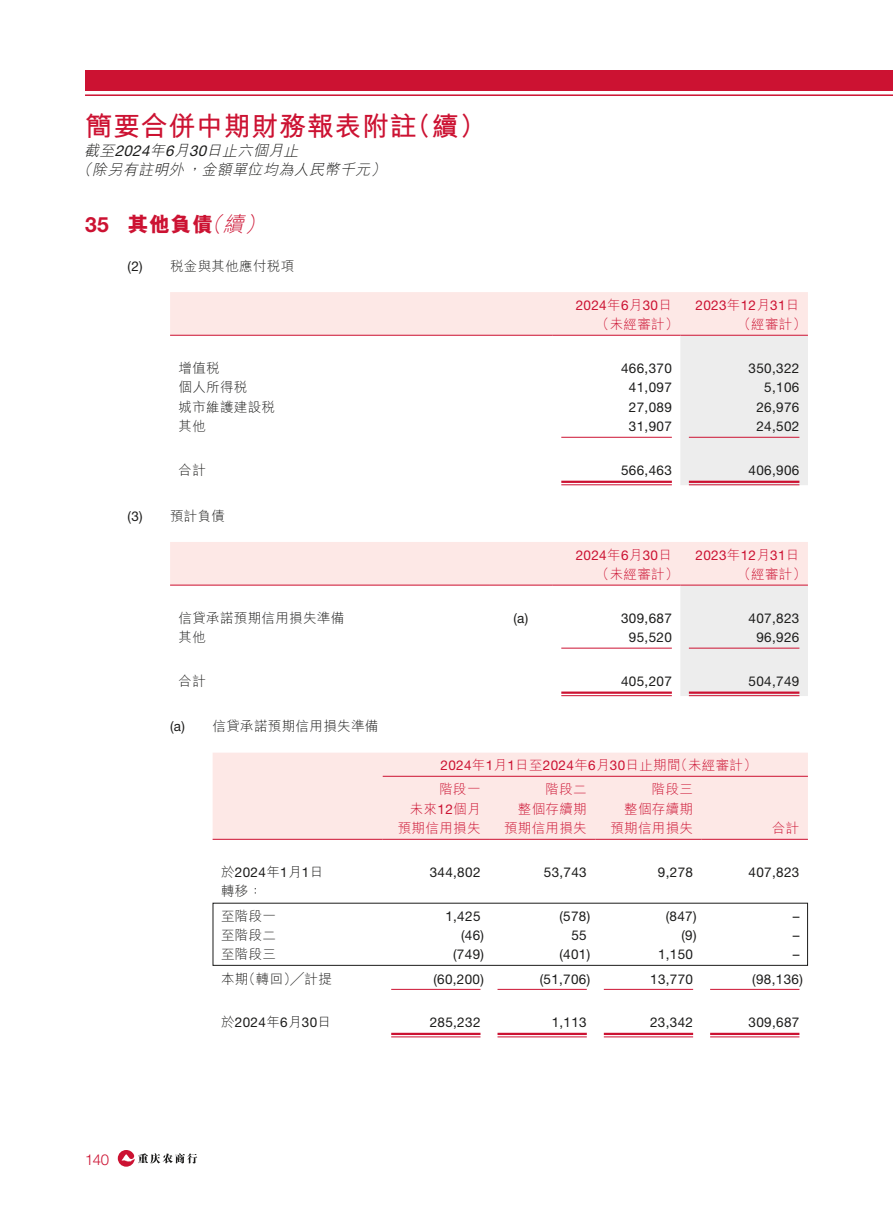
<style>
.page{position:relative;width:893px;height:1212px;background:#fff}
.page>*{position:absolute;margin:0;border:0;box-sizing:border-box;transform-origin:0 0}
.t1{font:700 27px "M Hei HK";letter-spacing:.025em;color:#cc1232}
.t2{font:800 21px "M Hei HK";color:#cc1232}
.t3{font:italic 300 15px/19.5px "M Hei HK";color:#1c1c1b}
.t4{font:300 15px "Helvetica Neue LT Pro";color:#cc1232}
.t5{font:13.5px "Helvetica Neue LT Pro";letter-spacing:.025em;color:#1c1c1b}
.t6{font:300 13.5px/19.5px "M Hei HK";letter-spacing:.025em;color:#cc1232;text-align:right}
.t7{font:300 13.5px/24px "M Hei HK";letter-spacing:.025em;color:#1c1c1b}
.t8{font:13.5px "Helvetica Neue LT Pro";letter-spacing:.025em;color:#cc1232}
.s1{font-family:"Helvetica Neue LT Pro";font-weight:400}
.s2{font-family:"Helvetica Neue LT Pro";font-weight:700}
.s3{font-weight:300;font-style:italic}
.s4{font-family:"M Hei HK";font-weight:300}
</style>
<div class="page">
<hr style="left:85px;top:94px;width:808px;height:2px;background:#cc1232">
<div style="left:85px;top:70px;width:808px;height:20px;background:#cc1232"></div>
<svg style="left:118px;top:1150px;width:79px;height:17px"></svg>
<svg style="left:170px;top:292px;width:638px;height:193px"></svg>
<hr style="left:170px;top:335px;width:383px;height:1px;background:#cc1232">
<hr style="left:553px;top:335px;width:127px;height:1px;background:#cc1232">
<hr style="left:680px;top:335px;width:128px;height:1px;background:#cc1232">
<hr style="left:561px;top:437px;width:111px;height:1px;background:#cc1232">
<hr style="left:689px;top:437px;width:110px;height:1px;background:#cc1232">
<hr style="left:561px;top:481px;width:111px;height:2px;background:#cc1232">
<hr style="left:561px;top:484px;width:111px;height:1px;background:#cc1232">
<hr style="left:689px;top:481px;width:110px;height:2px;background:#cc1232">
<hr style="left:689px;top:484px;width:110px;height:1px;background:#cc1232">
<svg style="left:170px;top:542px;width:638px;height:154px"></svg>
<hr style="left:170px;top:585px;width:319px;height:1px;background:#cc1232">
<hr style="left:489px;top:585px;width:64px;height:1px;background:#cc1232">
<hr style="left:553px;top:585px;width:127px;height:1px;background:#cc1232">
<hr style="left:680px;top:585px;width:128px;height:1px;background:#cc1232">
<hr style="left:561px;top:648px;width:111px;height:1px;background:#cc1232">
<hr style="left:689px;top:648px;width:110px;height:1px;background:#cc1232">
<hr style="left:561px;top:691px;width:111px;height:3px;background:#cc1232">
<hr style="left:561px;top:695px;width:111px;height:1px;background:#cc1232">
<hr style="left:689px;top:691px;width:110px;height:3px;background:#cc1232">
<hr style="left:689px;top:695px;width:110px;height:1px;background:#cc1232">
<div style="left:213px;top:753px;width:595px;height:86px;background:#fde8e6"></div>
<hr style="left:383px;top:776px;width:425px;height:1px;background:#cc1232">
<hr style="left:213px;top:839px;width:170px;height:1px;background:#cc1232">
<hr style="left:383px;top:839px;width:106px;height:1px;background:#cc1232">
<hr style="left:489px;top:839px;width:106px;height:1px;background:#cc1232">
<hr style="left:595px;top:839px;width:107px;height:1px;background:#cc1232">
<hr style="left:702px;top:839px;width:106px;height:1px;background:#cc1232">
<div style="left:213px;top:903px;width:595px;height:63px;border:1px solid #1c1c1b"></div>
<hr style="left:391px;top:989px;width:89px;height:1px;background:#cc1232">
<hr style="left:497px;top:989px;width:90px;height:1px;background:#cc1232">
<hr style="left:604px;top:989px;width:89px;height:1px;background:#cc1232">
<hr style="left:710px;top:989px;width:89px;height:1px;background:#cc1232">
<hr style="left:391px;top:1033px;width:89px;height:2px;background:#cc1232">
<hr style="left:391px;top:1036px;width:89px;height:1px;background:#cc1232">
<hr style="left:497px;top:1033px;width:90px;height:2px;background:#cc1232">
<hr style="left:497px;top:1036px;width:90px;height:1px;background:#cc1232">
<hr style="left:604px;top:1033px;width:89px;height:2px;background:#cc1232">
<hr style="left:604px;top:1036px;width:89px;height:1px;background:#cc1232">
<hr style="left:710px;top:1033px;width:89px;height:2px;background:#cc1232">
<hr style="left:710px;top:1036px;width:89px;height:1px;background:#cc1232">
<h1 class="t1" style="left:85px;top:107px;width:402px">簡要合併中期財務報表附註（續）</h1>
<p class="t3" style="left:77px;top:140px;width:315px;text-indent:8px">截至<span class="s1">2024</span>年<span class="s1">6</span>月<span class="s1">30</span>日止六個月止<br>（除另有註明外，金額單位均為人民幣千元）</p>
<h2 class="t2" style="left:85px;top:210px;width:188px"><span class="s2">35</span> 其他負債<span class="s3">（續）</span></h2>
<p class="t7" style="left:128px;top:253px;width:168px"><span class="s1">(2)</span> 稅金與其他應付稅項</p>
<p class="t8" style="left:576px;top:297px;width:98px">2024<span class="s4">年</span>6<span class="s4">月</span>30<span class="s4">日</span></p>
<p class="t8" style="left:695px;top:297px;width:105px">2023<span class="s4">年</span>12<span class="s4">月</span>31<span class="s4">日</span></p>
<p class="t6" style="left:596px;top:314px;width:84px">（未經審計）</p>
<p class="t6" style="left:737px;top:314px;width:70px">（經審計）</p>
<p class="t7" style="left:179px;top:355px;width:43px">增值稅</p>
<p class="t5" style="left:621px;top:360px;width:52px">466,370</p>
<p class="t5" style="left:749px;top:360px;width:52px">350,322</p>
<p class="t7" style="left:179px;top:375px;width:70px">個人所得稅</p>
<p class="t5" style="left:629px;top:379px;width:44px">41,097</p>
<p class="t5" style="left:764px;top:379px;width:37px">5,106</p>
<p class="t7" style="left:179px;top:394px;width:98px">城市維護建設稅</p>
<p class="t5" style="left:629px;top:399px;width:44px">27,089</p>
<p class="t5" style="left:756px;top:399px;width:44px">26,976</p>
<p class="t7" style="left:179px;top:414px;width:29px">其他</p>
<p class="t5" style="left:629px;top:418px;width:44px">31,907</p>
<p class="t5" style="left:756px;top:418px;width:44px">24,502</p>
<p class="t7" style="left:179px;top:458px;width:29px">合計</p>
<p class="t5" style="left:621px;top:462px;width:52px">566,463</p>
<p class="t5" style="left:749px;top:462px;width:52px">406,906</p>
<p class="t7" style="left:128px;top:503px;width:99px"><span class="s1">(3)</span> 預計負債</p>
<p class="t8" style="left:576px;top:547px;width:98px">2024<span class="s4">年</span>6<span class="s4">月</span>30<span class="s4">日</span></p>
<p class="t8" style="left:695px;top:547px;width:105px">2023<span class="s4">年</span>12<span class="s4">月</span>31<span class="s4">日</span></p>
<p class="t6" style="left:596px;top:564px;width:84px">（未經審計）</p>
<p class="t6" style="left:737px;top:564px;width:70px">（經審計）</p>
<p class="t7" style="left:179px;top:605px;width:167px">信貸承諾預期信用損失準備</p>
<p class="t5" style="left:513px;top:610px;width:16px">(a)</p>
<p class="t5" style="left:621px;top:610px;width:52px">309,687</p>
<p class="t5" style="left:749px;top:610px;width:52px">407,823</p>
<p class="t7" style="left:179px;top:625px;width:29px">其他</p>
<p class="t5" style="left:629px;top:629px;width:44px">95,520</p>
<p class="t5" style="left:756px;top:629px;width:44px">96,926</p>
<p class="t7" style="left:179px;top:668px;width:29px">合計</p>
<p class="t5" style="left:621px;top:673px;width:52px">405,207</p>
<p class="t5" style="left:749px;top:673px;width:52px">504,749</p>
<p class="t7" style="left:170px;top:714px;width:210px"><span class="s1">(a)</span> 信貸承諾預期信用損失準備</p>
<p class="t6" style="left:439px;top:753px;width:319px;line-height:24px;text-align:left"><span class="s1">2024</span>年<span class="s1">1</span>月<span class="s1">1</span>日至<span class="s1">2024</span>年<span class="s1">6</span>月<span class="s1">30</span>日止期間（未經審計）階段一</p>
<p class="t6" style="left:398px;top:799px;width:84px">未來<span class="s1">12</span>個月預期信用損失</p>
<p class="t6" style="left:504px;top:779px;width:84px">階段二<br>整個存續期預期信用損失</p>
<p class="t6" style="left:610px;top:779px;width:84px">階段三<br>整個存續期預期信用損失</p>
<p class="t6" style="left:772px;top:818px;width:29px">合計</p>
<p class="t5" style="left:221px;top:864px;width:104px"><span class="s4">於</span>2024<span class="s4">年</span>1<span class="s4">月</span>1<span class="s4">日</span></p>
<p class="t5" style="left:430px;top:864px;width:52px">344,802</p>
<p class="t5" style="left:544px;top:864px;width:44px">53,743</p>
<p class="t5" style="left:658px;top:864px;width:37px">9,278</p>
<p class="t5" style="left:749px;top:864px;width:52px">407,823</p>
<p class="t7" style="left:221px;top:879px;width:57px">轉移：至階段一</p>
<p class="t5" style="left:445px;top:907px;width:37px">1,425</p>
<p class="t5" style="left:559px;top:907px;width:32px">(578)</p>
<p class="t5" style="left:666px;top:907px;width:32px">(847)</p>
<p class="t5" style="left:793px;top:907px;width:8px">–</p>
<p class="t4" style="left:85px;top:1150px;width:26px">140</p>
<p class="t7" style="left:221px;top:922px;width:57px">至階段二</p>
<p class="t5" style="left:461px;top:927px;width:25px">(46)</p>
<p class="t5" style="left:571px;top:927px;width:17px">55</p>
<p class="t5" style="left:681px;top:927px;width:17px">(9)</p>
<p class="t5" style="left:793px;top:927px;width:8px">–</p>
<p class="t7" style="left:221px;top:942px;width:57px">至階段三</p>
<p class="t5" style="left:453px;top:946px;width:32px">(749)</p>
<p class="t5" style="left:559px;top:946px;width:32px">(401)</p>
<p class="t5" style="left:658px;top:946px;width:37px">1,150</p>
<p class="t5" style="left:793px;top:946px;width:8px">–</p>
<p class="t7" style="left:221px;top:966px;width:112px">本期（轉回）╱計提</p>
<p class="t5" style="left:433px;top:970px;width:52px">(60,200)</p>
<p class="t5" style="left:540px;top:970px;width:52px">(51,706)</p>
<p class="t5" style="left:650px;top:970px;width:44px">13,770</p>
<p class="t5" style="left:752px;top:970px;width:52px">(98,136)</p>
<p class="t5" style="left:221px;top:1014px;width:111px"><span class="s4">於</span>2024<span class="s4">年</span>6<span class="s4">月</span>30<span class="s4">日</span></p>
<p class="t5" style="left:430px;top:1014px;width:52px">285,232</p>
<p class="t5" style="left:552px;top:1014px;width:37px">1,113</p>
<p class="t5" style="left:650px;top:1014px;width:44px">23,342</p>
<p class="t5" style="left:749px;top:1014px;width:52px">309,687</p>
</div>
